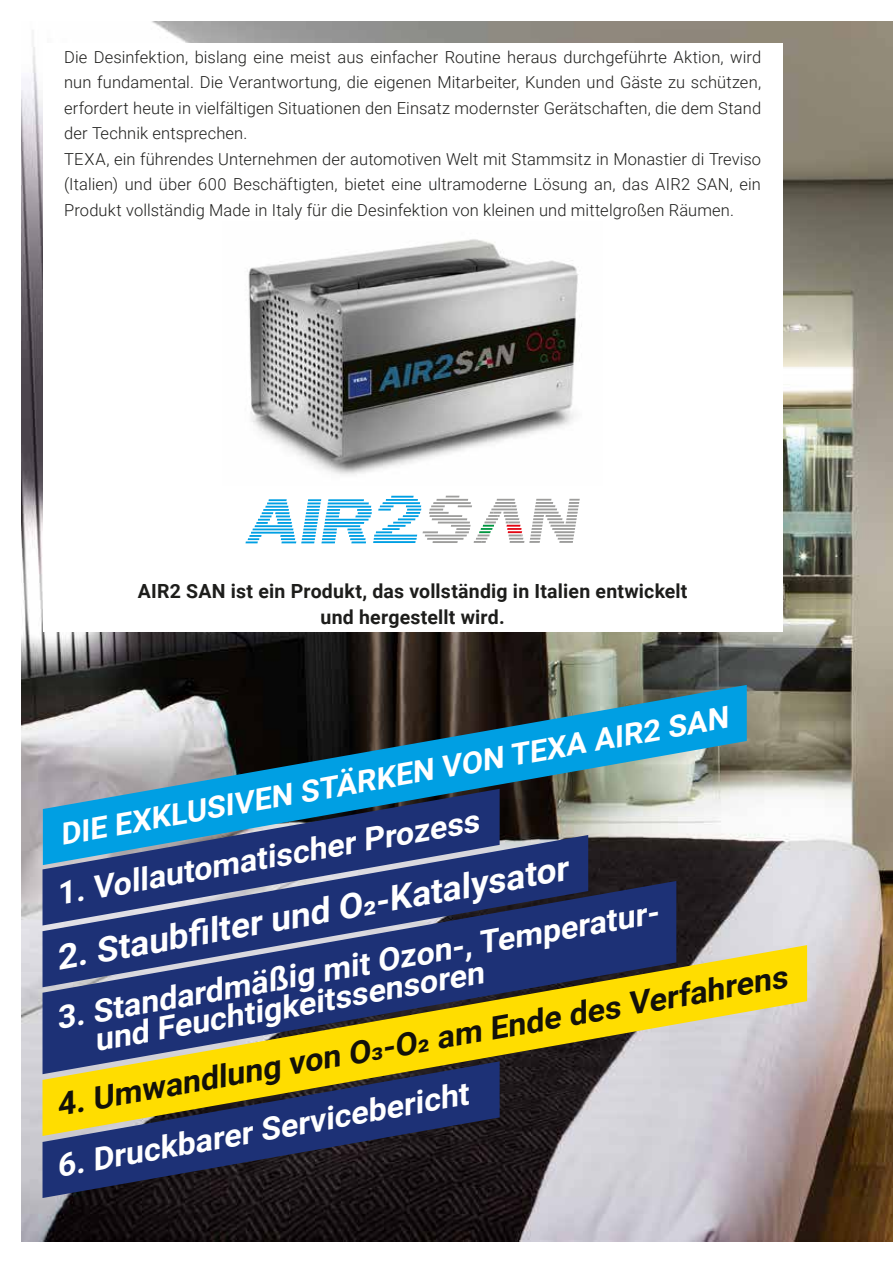
<style>
.page{position:relative;width:893px;height:1263px;background:#fff}
.page>*{position:absolute;margin:0;border:0;box-sizing:border-box;transform-origin:0 0}
.t1{font:italic 700 34.5px "Roboto";color:#fff}
.t2{font:italic 700 31.5px/28.8px "Roboto";color:#fff}
.t3{font:italic 700 31.5px "Roboto";color:#131109}
.t4{font:italic 700 30px "Roboto";color:#fff}
.t5{font:700 19.5px/25.5px "Roboto";letter-spacing:.01em;color:#1d1d1b;text-align:center}
.t6{font:300 16.5px/25.5px "Roboto";letter-spacing:.005em;color:#1d1d1b}
</style>
<div class="page">
<img style="left:21px;top:21px;width:872px;height:1221px">
<svg style="left:43px;top:865px;width:457px;height:16px;background:#2b3e7e"></svg>
<svg style="left:43px;top:881px;width:633px;height:64px;background:#273978"></svg>
<svg style="left:43px;top:945px;width:764px;height:191px;background:#817f65"></svg>
<svg style="left:43px;top:1061px;width:457px;height:137px;background:#56543d"></svg>
<svg style="left:43px;top:685px;width:704px;height:180px;background:#427592"></svg>
<div style="left:43px;top:43px;width:739px;height:588px;background:#fff"></div>
<img style="left:248px;top:239px;width:331px;height:236px">
<svg style="left:246px;top:496px;width:334px;height:47px"></svg>
<p class="t6" style="left:64px;top:43px;width:699px">Die Desinfektion, bislang eine meist aus einfacher Routine heraus durchgeführte Aktion, wird nun fundamental. Die Verantwortung, die eigenen Mitarbeiter, Kunden und Gäste zu schützen, erfordert heute in vielfältigen Situationen den Einsatz modernster Gerätschaften, die dem Stand der Technik entsprechen.<br>TEXA, ein führendes Unternehmen der automotiven Welt mit Stammsitz in Monastier di Treviso (Italien) und über 600 Beschäftigten, bietet eine ultramoderne Lösung an, das AIR2 SAN, ein Produkt vollständig Made in Italy für die Desinfektion von kleinen und mittelgroßen Räumen.</p>
<p class="t5" style="left:138px;top:578px;width:551px">AIR2 SAN ist ein Produkt, das vollständig in Italien entwickelt und hergestellt wird.</p>
<h3 class="t4" style="left:56px;top:814px;width:679px;rotate:-10deg">DIE EXKLUSIVEN STÄRKEN VON TEXA AIR2 SAN</h3>
<h2 class="t2" style="left:54px;top:879px;width:430px;rotate:-10deg">1. Vollautomatischer Prozess</h2>
<h2 class="t2" style="left:86px;top:996px;width:579px;text-indent:-33px;rotate:-10deg">3. Standardmäßig mit Ozon-, Temperatur&shy;und Feuchtigkeitssensoren</h2>
<h1 class="t1" style="left:52px;top:934px;width:520px;rotate:-10deg">2. Staubfi lter und O2-Katalysator</h1>
<h2 class="t3" style="left:52px;top:1083px;width:743px;rotate:-10deg">4. Umwandlung von O3-O2am Ende des Verfahrens</h2>
<h2 class="t2" style="left:54px;top:1150px;width:419px;rotate:-10deg">6. Druckbarer Servicebericht</h2>
</div>
